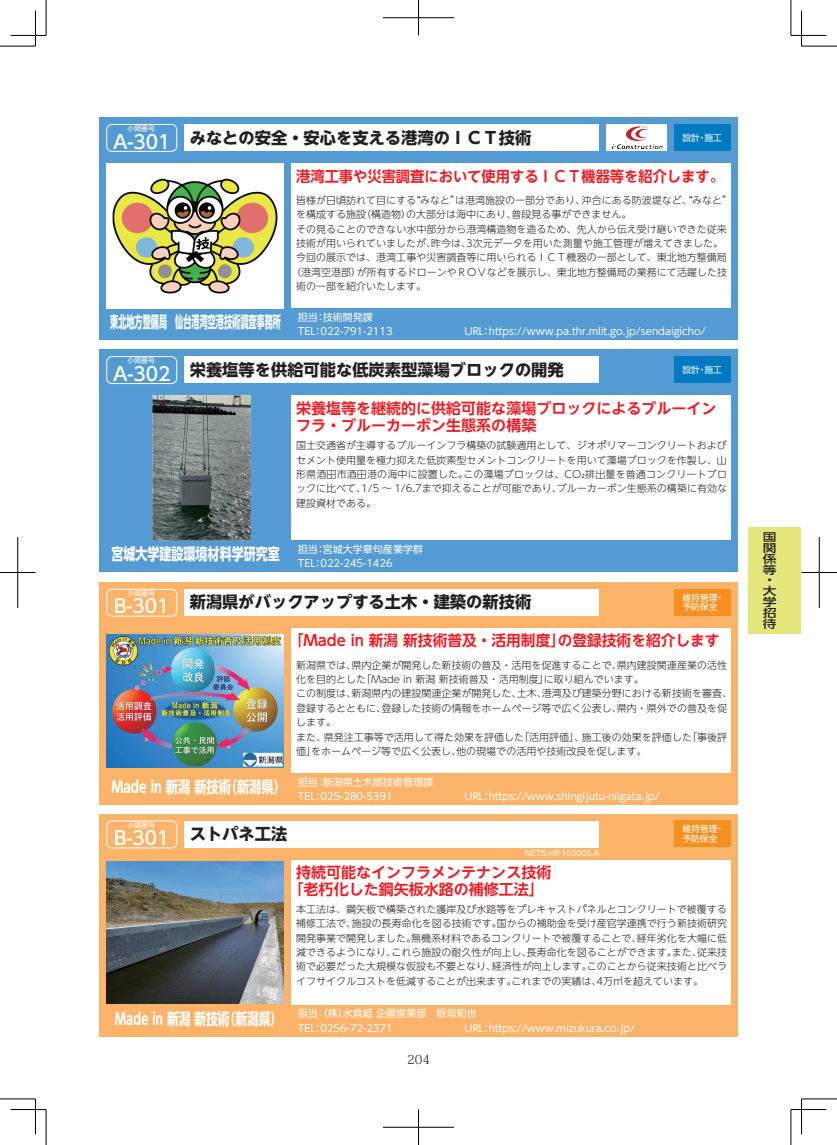
<style>
.page{position:relative;width:837px;height:1145px;background:#fff}
.page>*{position:absolute;margin:0;border:0;box-sizing:border-box;transform-origin:0 0}
.t1{font:700 16.25px "UD Shin Go NT Pro";color:#231f20}
.t2{font:700 16.25px "UD Shin Go NT Pro";color:#fff;scale:.5 1}
.t3{font:700 16.25px "UD Shin Go NT Pro";color:#fff;scale:.72 1}
.t4{font:700 16.25px "UD Shin Go NT Pro";color:#fff;scale:.75 1}
.t5{font:700 16.25px "UD Shin Go NT Pro";color:#fff;scale:.74 1}
.t6{font:700 15px/16.9px "UD Shin Go NT Pro De";color:#ee1d23;text-align:center}
.t7{font:700 15px "UD Shin Go NT Pro De";color:#ee1d23;scale:.95 1}
.t8{font:300 12.5px "Koz Min Pro";color:#231f20}
.t9{font:500 11px/10.9px "UD Shin Go Pro";color:#231f20;scale:1.25 1}
.t10{font:300 10px/14.4px "UD Shin Go NT Pro";color:#231f20;text-align:justify}
.t11{font:10px "UD Shin Go NT Pro";color:#fff}
.t12{font:8.75px/9.4px "UD Shin Go NT Pro";color:#fff}
.t13{font:7.5px "UD Shin Go NT Pro";color:#fff}
.t14{font:6.88px "UD Shin Go NT Pro";color:#fff}
.s1{font-weight:500;font-size:18.75px;color:#fff}
</style>
<div class="page">
<div style="left:99px;top:813px;width:638px;height:223px;background:#fbb369"></div>
<div style="left:106px;top:820px;width:71px;height:28px;border:1px solid #fff;border-radius:5px"></div>
<div style="left:673px;top:820px;width:57px;height:27px;background:#f68f1e"></div>
<div style="left:291px;top:859px;width:439px;height:145px;background:#fff"></div>
<div style="left:184px;top:820px;width:415px;height:27px;background:#fff"></div>
<img style="left:106px;top:861px;width:177px;height:142px">
<div style="left:99px;top:582px;width:638px;height:223px;background:#fbb369"></div>
<div style="left:106px;top:589px;width:71px;height:27px;border:1px solid #fff;border-radius:5px"></div>
<div style="left:673px;top:589px;width:57px;height:26px;background:#f68f1e"></div>
<div style="left:291px;top:628px;width:439px;height:145px;background:#fff"></div>
<div style="left:184px;top:589px;width:415px;height:26px;background:#fff"></div>
<img style="left:106px;top:634px;width:177px;height:133px">
<div style="left:99px;top:349px;width:638px;height:223px;background:#549ad3"></div>
<div style="left:106px;top:356px;width:71px;height:28px;border:1px solid #fff;border-radius:5px"></div>
<div style="left:673px;top:356px;width:57px;height:27px;background:#007ac2"></div>
<div style="left:291px;top:395px;width:439px;height:145px;background:#fff"></div>
<div style="left:184px;top:356px;width:415px;height:27px;background:#fff"></div>
<img style="left:152px;top:395px;width:99px;height:145px">
<div style="left:99px;top:117px;width:638px;height:223px;background:#549ad3"></div>
<div style="left:106px;top:124px;width:71px;height:28px;border:1px solid #fff;border-radius:5px"></div>
<div style="left:673px;top:124px;width:57px;height:27px;background:#007ac2"></div>
<div style="left:291px;top:163px;width:439px;height:145px;background:#fff"></div>
<div style="left:184px;top:124px;width:415px;height:27px;background:#fff"></div>
<div style="left:606px;top:124px;width:60px;height:27px;background:#fff"></div>
<img style="left:617px;top:126px;width:31px;height:23px">
<div style="left:106px;top:163px;width:177px;height:145px;background:#fff"></div>
<img style="left:112px;top:178px;width:166px;height:116px">
<div style="left:748px;top:527px;width:52px;height:106px;background:#e4e87c"></div>
<hr style="left:0;top:46px;width:35px;height:1px;background:#000">
<hr style="left:801px;top:46px;width:35px;height:1px;background:#000">
<hr style="left:0;top:1098px;width:35px;height:1px;background:#000">
<hr style="left:801px;top:1098px;width:35px;height:1px;background:#000">
<hr style="left:46px;top:0;width:1px;height:35px;background:#000">
<hr style="left:46px;top:1109px;width:1px;height:35px;background:#000">
<hr style="left:790px;top:0;width:1px;height:35px;background:#000">
<hr style="left:790px;top:1109px;width:1px;height:35px;background:#000">
<hr style="left:11px;top:35px;width:35px;height:1px;background:#000">
<hr style="left:790px;top:35px;width:36px;height:1px;background:#000">
<hr style="left:11px;top:1109px;width:35px;height:1px;background:#000">
<hr style="left:790px;top:1109px;width:36px;height:1px;background:#000">
<hr style="left:35px;top:11px;width:1px;height:35px;background:#000">
<hr style="left:35px;top:1098px;width:1px;height:36px;background:#000">
<hr style="left:801px;top:11px;width:1px;height:35px;background:#000">
<hr style="left:801px;top:1098px;width:1px;height:36px;background:#000">
<hr style="left:383px;top:18px;width:71px;height:1px;background:#000">
<hr style="left:418px;top:0;width:1px;height:35px;background:#000">
<hr style="left:383px;top:1127px;width:71px;height:1px;background:#000">
<hr style="left:418px;top:1109px;width:1px;height:35px;background:#000">
<hr style="left:0;top:572px;width:35px;height:1px;background:#000">
<hr style="left:18px;top:537px;width:1px;height:71px;background:#000">
<hr style="left:801px;top:572px;width:35px;height:1px;background:#000">
<hr style="left:818px;top:537px;width:1px;height:71px;background:#000">
<p class="t14" style="left:127px;top:123px;width:29px">小間番号</p>
<h1 class="t1" style="left:113px;top:124px;width:419px"><span class="s1">A-301</span> みなとの安全・安心を支える港湾のＩＣＴ技術</h1>
<p class="t12" style="left:682px;top:132px;width:41px">設計・施工</p>
<h2 class="t7" style="left:296px;top:164px;width:451px">港湾工事や災害調査において使用するＩＣＴ機器等を紹介します。</h2>
<h1 class="t2" style="left:110px;top:308px;width:343px">東北地方整備局　仙台港湾空港技術調査事務所</h1>
<p class="t10" style="left:296px;top:192px;width:437px">皆様が日頃訪れて目にする“みなと”は港湾施設の一部分であり、沖合にある防波堤など、“みなと”</p>
<p class="t10" style="left:296px;top:207px;width:336px">を構成する施設（構造物）の大部分は海中にあり、普段見る事ができません。</p>
<p class="t10" style="left:296px;top:221px;width:432px">その見ることのできない水中部分から港湾構造物を造るため、先人から伝え受け継いできた従来</p>
<p class="t10" style="left:296px;top:235px;width:428px">技術が用いられていましたが、昨今は、3次元データを用いた測量や施工管理が増えてきました。</p>
<p class="t10" style="left:296px;top:250px;width:432px">今回の展示では、港湾工事や災害調査等に用いられるＩＣＴ機器の一部として、東北地方整備局</p>
<p class="t10" style="left:291px;top:264px;width:437px">（港湾空港部）が所有するドローンやＲＯＶなどを展示し、東北地方整備局の業務にて活躍した技</p>
<p class="t10" style="left:296px;top:279px;width:131px">術の一部を紹介いたします。</p>
<p class="t11" style="left:298px;top:309px;width:76px">担当：技術開発課</p>
<p class="t11" style="left:298px;top:323px;width:96px">TEL：022-791-2113</p>
<p class="t11" style="left:464px;top:323px;width:242px">URL：https://www.pa.thr.mlit.go.jp/sendaigicho/</p>
<p class="t14" style="left:127px;top:355px;width:29px">小間番号</p>
<h1 class="t1" style="left:113px;top:356px;width:452px"><span class="s1">A-302</span> 栄養塩等を供給可能な低炭素型藻場ブロックの開発</h1>
<p class="t12" style="left:682px;top:364px;width:41px">設計・施工</p>
<h2 class="t6" style="left:296px;top:399px;width:421px;text-align:left">栄養塩等を継続的に供給可能な藻場ブロックによるブルーインフラ・ブルーカーボン生態系の構築</h2>
<h1 class="t5" style="left:111px;top:541px;width:229px">宮城大学建設環境材料学研究室</h1>
<p class="t10" style="left:296px;top:438px;width:432px">国土交通省が主導するブルーインフラ構築の試験適用として、ジオポリマーコンクリートおよびセメント使用量を極力抑えた低炭素型セメントコンクリートを用いて藻場ブロックを作製し、山形県酒田市酒田港の海中に設置した。この藻場ブロックは、CO₂排出量を普通コンクリートブロックに比べて、1/5 ～ 1/6.7まで抑えることが可能であり、ブルーカーボン生態系の構築に有効な建設資材である。</p>
<p class="t11" style="left:298px;top:541px;width:126px">担当：宮城大学章句産業学群</p>
<p class="t11" style="left:298px;top:555px;width:96px">TEL：022-245-1426</p>
<p class="t14" style="left:127px;top:588px;width:29px">小間番号</p>
<p class="t12" style="left:682px;top:592px;width:43px">維持管理・予防保全</p>
<h1 class="t1" style="left:114px;top:589px;width:418px"><span class="s1">B-301</span> 新潟県がバックアップする土木・建築の新技術</h1>
<h2 class="t6" style="left:289px;top:632px;width:432px">「Made in 新潟 新技術普及・活用制度」の登録技術を紹介します</h2>
<h1 class="t4" style="left:111px;top:773px;width:234px">Made in 新潟 新技術（新潟県）</h1>
<p class="t10" style="left:296px;top:657px;width:437px;text-align:left">新潟県では、県内企業が開発した新技術の普及・活用を促進することで、県内建設関連産業の活性化を目的とした「Made in 新潟 新技術普及・活用制度」に取り組んでいます。<br>この制度は、新潟県内の建設関連企業が開発した、土木、港湾及び建築分野における新技術を審査、登録するとともに、登録した技術の情報をホームページ等で広く公表し、県内・県外での普及を促します。<br>また、県発注工事等で活用して得た効果を評価した「活用評価」、施工後の効果を評価した「事後評価」をホームページ等で広く公表し、他の現場での活用や技術改良を促します。</p>
<p class="t11" style="left:298px;top:773px;width:136px">担当：新潟県土木部技術管理課</p>
<p class="t11" style="left:298px;top:788px;width:96px">TEL：025-280-5391</p>
<p class="t11" style="left:464px;top:788px;width:197px">URL：https://www.shingijutu-niigata.jp/</p>
<p class="t14" style="left:127px;top:819px;width:29px">小間番号</p>
<p class="t12" style="left:682px;top:824px;width:43px">維持管理・予防保全</p>
<p class="t13" style="left:525px;top:846px;width:76px">NETIS:HR-160005-A</p>
<h1 class="t1" style="left:114px;top:820px;width:175px"><span class="s1">B-301</span> ストパネ工法</h1>
<h2 class="t6" style="left:288px;top:863px;width:264px">持続可能なインフラメンテナンス技術「老朽化した鋼矢板水路の補修工法」</h2>
<h1 class="t3" style="left:115px;top:1005px;width:234px">Made in 新潟 新技術（新潟県）</h1>
<p class="t10" style="left:296px;top:901px;width:432px">本工法は、鋼矢板で構築された護岸及び水路等をプレキャストパネルとコンクリートで被覆する補修工法で、施設の長寿命化を図る技術です。国からの補助金を受け産官学連携で行う新技術研究開発事業で開発しました。無機系材料であるコンクリートで被覆することで、経年劣化を大幅に低減できるようになり、これら施設の耐久性が向上し、長寿命化を図ることができます。また、従来技術で必要だった大規模な仮設も不要となり、経済性が向上します。このことから従来技術と比べライフサイクルコストを低減することが出来ます。これまでの実績は、4万㎡を超えています。</p>
<p class="t11" style="left:298px;top:1005px;width:180px">担当：（株）水倉組 企画営業部　板垣知也</p>
<p class="t11" style="left:298px;top:1019px;width:96px">TEL：0256-72-2371</p>
<p class="t11" style="left:464px;top:1019px;width:172px">URL：https://www.mizukura.co.jp/</p>
<p class="t8" style="left:407px;top:1050px;width:24px">204</p>
<p class="t9" style="left:762px;top:531px;width:12px">国関係等・大学招待</p>
</div>
